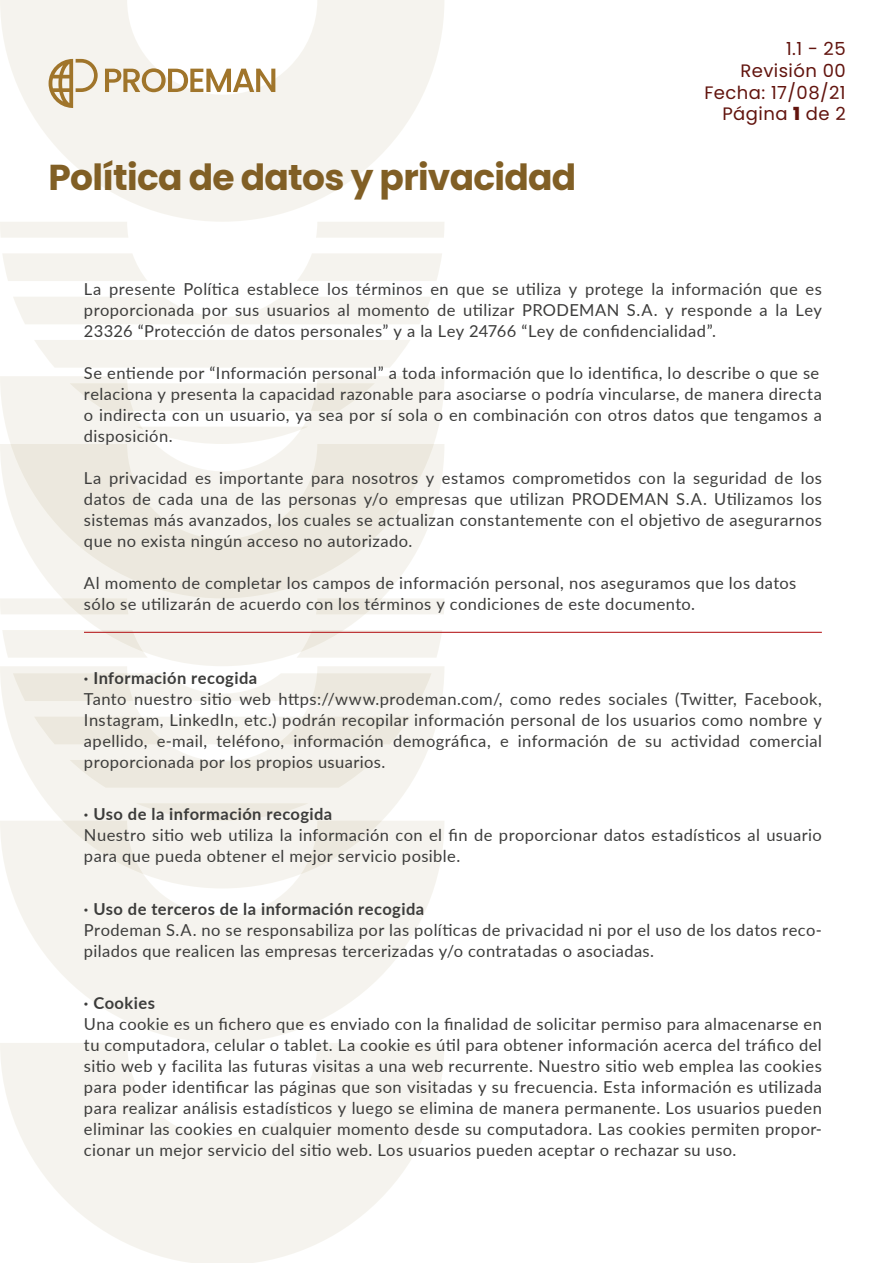
<style>
.page{position:relative;width:893px;height:1263px;background:#fff}
.page>*{position:absolute;margin:0;border:0;box-sizing:border-box;transform-origin:0 0}
.t1{font:700 36px "Poppins";letter-spacing:-.02em;color:#815f25}
.t2{font:18px/21.6px "Poppins";letter-spacing:.025em;color:#62140e;text-align:right}
.t3{font:16.5px/21px "Lato";letter-spacing:.025em;color:#3c3c3b;text-align:justify}
.t4{font:700 16.5px "Lato";letter-spacing:.025em;color:#3c3c3b}
.s1{font-weight:800}
</style>
<div class="page">
<svg style="left:0;top:222px;width:444px;height:146px"></svg>
<svg style="left:0;top:0;width:444px;height:222px;fill:#f5f3ee"></svg>
<svg style="left:49px;top:59px;width:226px;height:49px"></svg>
<svg style="left:0;top:598px;width:444px;height:223px;fill:#f5f3ee"></svg>
<svg style="left:0;top:1043px;width:444px;height:220px;fill:#f5f3ee"></svg>
<svg style="left:0;top:376px;width:444px;height:222px;fill:#f5f3ee"></svg>
<svg style="left:0;top:821px;width:444px;height:222px;fill:#f5f3ee"></svg>
<hr style="left:84px;top:632px;width:738px;height:1px;background:#b82225">
<h1 class="t1" style="left:49px;top:156px;width:529px">Política de datos y privacidad</h1>
<p class="t2" style="left:704px;top:38px;width:143px">1.1 - 25<br>Revisión 00<br>Fecha: 17/08/21<br>Página <span class="s1">1</span> de 2</p>
<p class="t3" style="left:84px;top:278px;width:739px">La presente Política establece los términos en que se utiliza y protege la información que es proporcionada por sus usuarios al momento de utilizar PRODEMAN S.A. y responde a la Ley 23326 “Protección de datos personales” y a la Ley 24766 “Ley de confidencialidad”.</p>
<p class="t3" style="left:84px;top:362px;width:739px;text-align:left">Se entiende por “Información personal” a toda información que lo identifica, lo describe o que se relaciona y presenta la capacidad razonable para asociarse o podría vincularse, de manera directa o indirecta con un usuario, ya sea por sí sola o en combinación con otros datos que tengamos a disposición.</p>
<p class="t3" style="left:84px;top:467px;width:739px">La privacidad es importante para nosotros y estamos comprometidos con la seguridad de los datos de cada una de las personas y/o empresas que utilizan PRODEMAN S.A. Utilizamos los sistemas más avanzados, los cuales se actualizan constantemente con el objetivo de asegurarnos que no exista ningún acceso no autorizado.</p>
<p class="t3" style="left:84px;top:572px;width:714px">Al momento de completar los campos de información personal, nos aseguramos que los datos sólo se utilizarán de acuerdo con los términos y condiciones de este documento.</p>
<p class="t4" style="left:84px;top:665px;width:175px">· Información recogida</p>
<p class="t3" style="left:84px;top:687px;width:739px">Tanto nuestro sitio web https://www.prodeman.com/, como redes sociales (Twitter, Facebook, Instagram, LinkedIn, etc.) podrán recopilar información personal de los usuarios como nombre y apellido, e-mail, teléfono, información demográfica, e información de su actividad comercial proporcionada por los propios usuarios.</p>
<p class="t4" style="left:84px;top:802px;width:250px">· Uso de la información recogida</p>
<p class="t3" style="left:84px;top:824px;width:739px">Nuestro sitio web utiliza la información con el fin de proporcionar datos estadísticos al usuario para que pueda obtener el mejor servicio posible.</p>
<p class="t4" style="left:84px;top:896px;width:342px">· Uso de terceros de la información recogida</p>
<p class="t3" style="left:84px;top:918px;width:739px">Prodeman S.A. no se responsabiliza por las políticas de privacidad ni por el uso de los datos reco&shy;pilados que realicen las empresas tercerizadas y/o contratadas o asociadas.</p>
<p class="t4" style="left:84px;top:991px;width:73px">· Cookies</p>
<p class="t3" style="left:84px;top:1013px;width:739px">Una cookie es un fichero que es enviado con la finalidad de solicitar permiso para almacenarse en tu computadora, celular o tablet. La cookie es útil para obtener información acerca del tráfico del sitio web y facilita las futuras visitas a una web recurrente. Nuestro sitio web emplea las cookies para poder identificar las páginas que son visitadas y su frecuencia. Esta información es utilizada para realizar análisis estadísticos y luego se elimina de manera permanente. Los usuarios pueden eliminar las cookies en cualquier momento desde su computadora. Las cookies permiten propor&shy;cionar un mejor servicio del sitio web. Los usuarios pueden aceptar o rechazar su uso.</p>
</div>
